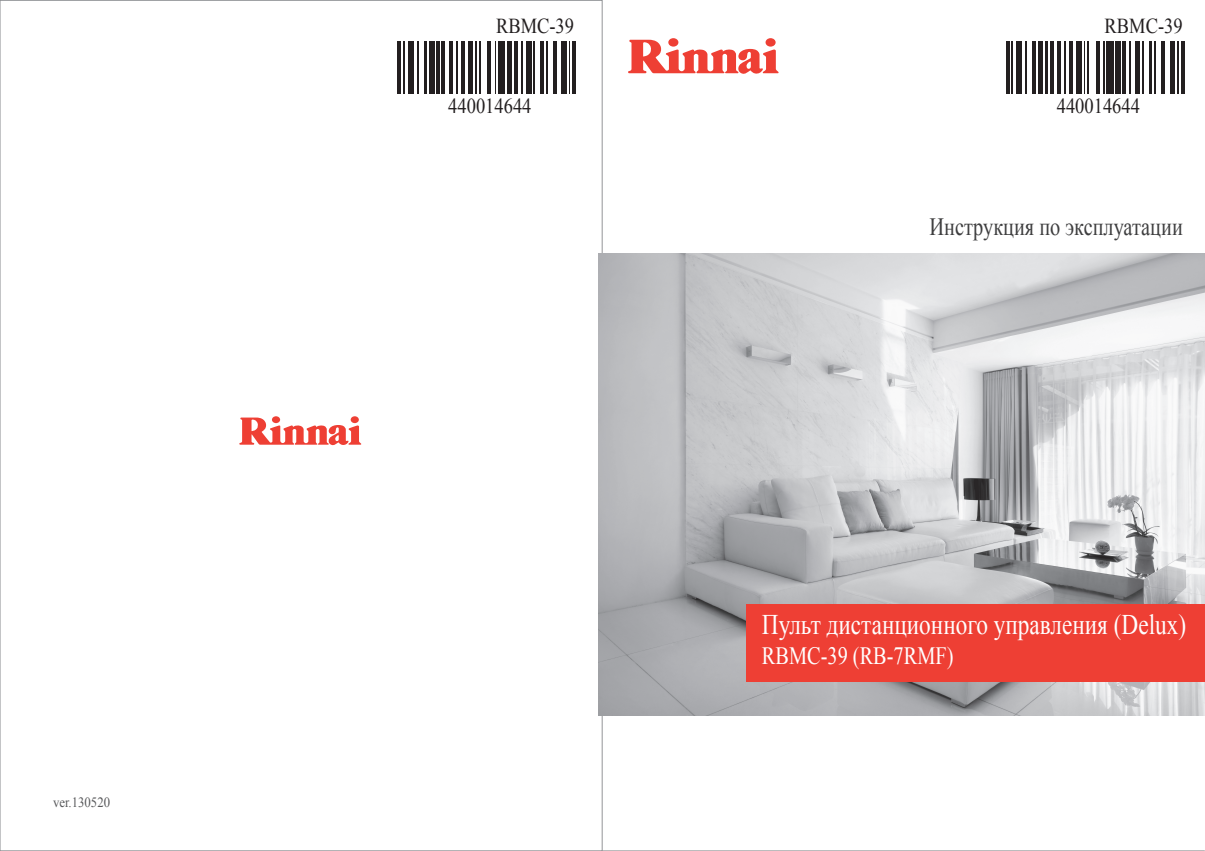
<style>
.page{position:relative;width:1205px;height:851px;background:#fff}
.page>*{position:absolute;margin:0;border:0;box-sizing:border-box;transform-origin:0 0}
.t1{font:28.25px "Times New Roman";color:#fff;scale:.82 1}
.t2{font:24.75px "Times New Roman";color:#3e3e3f;scale:.82 1}
.t3{font:24.75px "Times New Roman";color:#fff;scale:.82 1}
.t4{font:21.25px "Times New Roman";color:#231f20;scale:.87 1}
.t5{font:14.25px "Times New Roman";color:#57585a;scale:.9 1}
</style>
<div class="page">
<svg style="left:0;top:850px;width:1204px;height:1px"></svg>
<svg style="left:628px;top:40px;width:151px;height:34px"></svg>
<div style="left:668px;top:38px;width:10px;height:9px;background:#ee3f34;border-radius:50%"></div>
<div style="left:765px;top:38px;width:10px;height:9px;background:#ee3f34;border-radius:50%"></div>
<svg style="left:239px;top:417px;width:122px;height:28px"></svg>
<div style="left:272px;top:416px;width:8px;height:7px;background:#ee3f34;border-radius:50%"></div>
<div style="left:351px;top:416px;width:8px;height:7px;background:#ee3f34;border-radius:50%"></div>
<img style="left:598px;top:253px;width:607px;height:462px">
<div style="left:746px;top:604px;width:459px;height:77px;background:#ee3f34"></div>
<hr style="left:1006px;top:41px;width:3px;height:52px;background:#231f20">
<hr style="left:1011px;top:41px;width:2px;height:52px;background:#231f20">
<div style="left:1016px;top:41px;width:6px;height:52px;background:#231f20"></div>
<hr style="left:1025px;top:41px;width:2px;height:52px;background:#231f20">
<hr style="left:1032px;top:41px;width:4px;height:52px;background:#231f20">
<div style="left:1038px;top:41px;width:5px;height:52px;background:#231f20"></div>
<hr style="left:1045px;top:41px;width:3px;height:52px;background:#231f20">
<hr style="left:1050px;top:41px;width:4px;height:52px;background:#231f20">
<hr style="left:1057px;top:41px;width:4px;height:52px;background:#231f20">
<hr style="left:1064px;top:41px;width:2px;height:52px;background:#231f20">
<hr style="left:1069px;top:41px;width:4px;height:52px;background:#231f20">
<div style="left:1076px;top:41px;width:6px;height:52px;background:#231f20"></div>
<hr style="left:1084px;top:41px;width:1px;height:52px;background:#231f20">
<hr style="left:1087px;top:41px;width:2px;height:52px;background:#231f20">
<hr style="left:1096px;top:41px;width:3px;height:52px;background:#231f20">
<hr style="left:1103px;top:41px;width:2px;height:52px;background:#231f20">
<div style="left:1106px;top:41px;width:7px;height:52px;background:#231f20"></div>
<div style="left:1115px;top:41px;width:6px;height:52px;background:#231f20"></div>
<hr style="left:1122px;top:41px;width:4px;height:52px;background:#231f20">
<hr style="left:1129px;top:41px;width:2px;height:52px;background:#231f20">
<div style="left:1135px;top:41px;width:5px;height:52px;background:#231f20"></div>
<hr style="left:1142px;top:41px;width:1px;height:52px;background:#231f20">
<hr style="left:1149px;top:41px;width:3px;height:52px;background:#231f20">
<hr style="left:1154px;top:41px;width:2px;height:52px;background:#231f20">
<hr style="left:1161px;top:41px;width:4px;height:52px;background:#231f20">
<div style="left:1170px;top:41px;width:5px;height:52px;background:#231f20"></div>
<hr style="left:1177px;top:41px;width:2px;height:52px;background:#231f20">
<svg style="left:1181px;top:41px;width:3px;height:52px"></svg>
<hr style="left:398px;top:41px;width:3px;height:52px;background:#231f20">
<hr style="left:403px;top:41px;width:2px;height:52px;background:#231f20">
<div style="left:408px;top:41px;width:5px;height:52px;background:#231f20"></div>
<hr style="left:417px;top:41px;width:2px;height:52px;background:#231f20">
<svg style="left:424px;top:41px;width:3px;height:52px"></svg>
<div style="left:429px;top:41px;width:6px;height:52px;background:#231f20"></div>
<hr style="left:436px;top:41px;width:4px;height:52px;background:#231f20">
<hr style="left:442px;top:41px;width:3px;height:52px;background:#231f20">
<hr style="left:449px;top:41px;width:3px;height:52px;background:#231f20">
<hr style="left:456px;top:41px;width:1px;height:52px;background:#231f20">
<hr style="left:461px;top:41px;width:4px;height:52px;background:#231f20">
<div style="left:468px;top:41px;width:5px;height:52px;background:#231f20"></div>
<hr style="left:475px;top:41px;width:2px;height:52px;background:#231f20">
<hr style="left:479px;top:41px;width:1px;height:52px;background:#231f20">
<hr style="left:487px;top:41px;width:4px;height:52px;background:#231f20">
<hr style="left:495px;top:41px;width:1px;height:52px;background:#231f20">
<div style="left:498px;top:41px;width:7px;height:52px;background:#231f20"></div>
<div style="left:507px;top:41px;width:5px;height:52px;background:#231f20"></div>
<hr style="left:514px;top:41px;width:3px;height:52px;background:#231f20">
<hr style="left:521px;top:41px;width:2px;height:52px;background:#231f20">
<div style="left:526px;top:41px;width:6px;height:52px;background:#231f20"></div>
<hr style="left:533px;top:41px;width:2px;height:52px;background:#231f20">
<hr style="left:540px;top:41px;width:4px;height:52px;background:#231f20">
<hr style="left:546px;top:41px;width:1px;height:52px;background:#231f20">
<hr style="left:553px;top:41px;width:3px;height:52px;background:#231f20">
<div style="left:562px;top:41px;width:5px;height:52px;background:#231f20"></div>
<hr style="left:569px;top:41px;width:1px;height:52px;background:#231f20">
<hr style="left:572px;top:41px;width:4px;height:52px;background:#231f20">
<p class="t5" style="left:53px;top:793px;width:65px">ver.130520</p>
<p class="t4" style="left:496px;top:11px;width:91px">RBMC-39</p>
<p class="t4" style="left:448px;top:91px;width:97px">440014644</p>
<p class="t4" style="left:1104px;top:11px;width:91px">RBMC-39</p>
<p class="t4" style="left:1057px;top:91px;width:97px">440014644</p>
<p class="t2" style="left:929px;top:210px;width:311px">Инструкция по эксплуатации</p>
<p class="t1" style="left:762px;top:605px;width:519px">Пульт дистанционного управления (Delux)</p>
<p class="t3" style="left:762px;top:638px;width:235px">RBMC-39 (RB-7RMF)</p>
</div>
